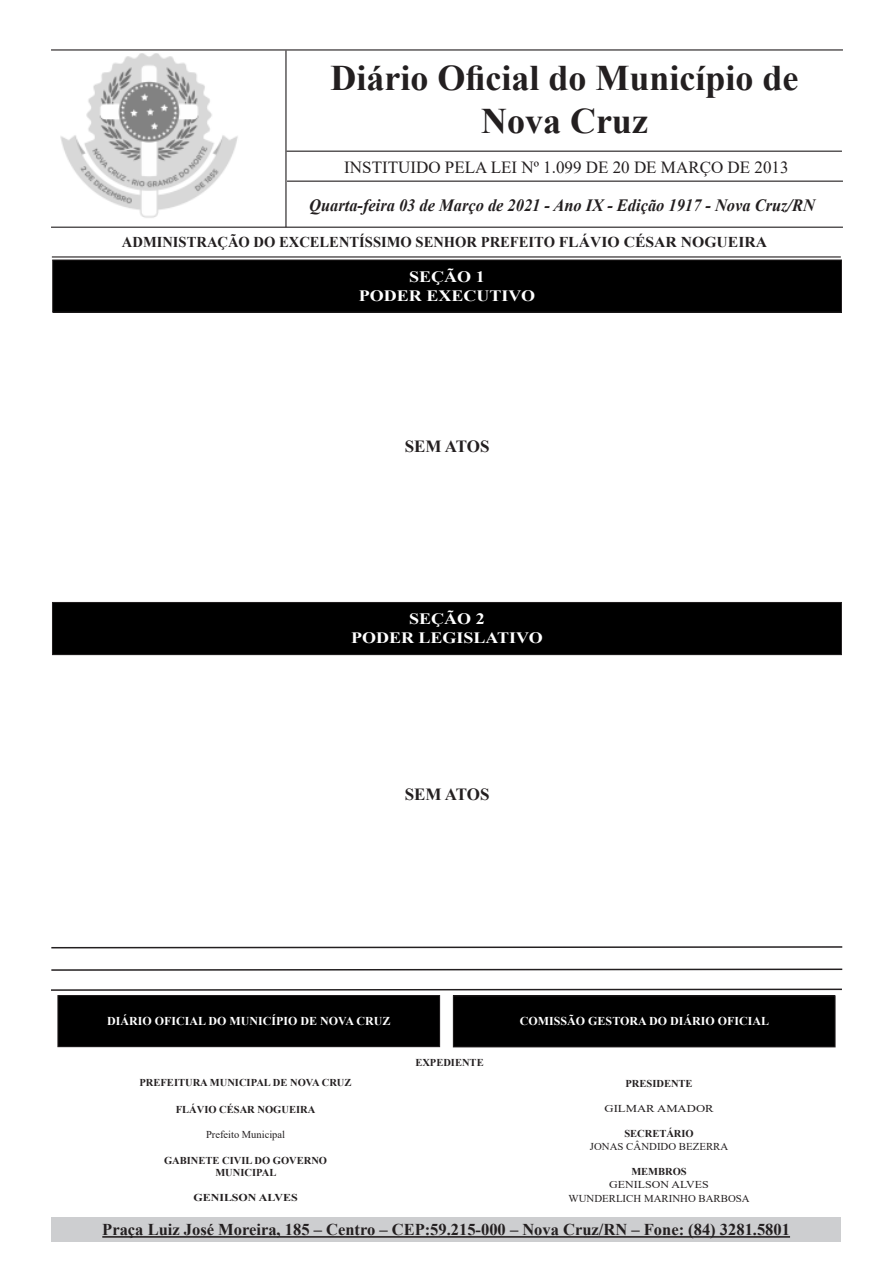
<style>
.page{position:relative;width:893px;height:1263px;background:#fff}
.page>*{position:absolute;margin:0;border:0;box-sizing:border-box;transform-origin:0 0}
.t1{font:700 36px/43.2px "Times New Roman";color:#231f20;text-align:center}
.t2{font:italic 700 17.25px "Times New Roman";color:#231f20;scale:.95 1}
.t3{font:16.95px "Times New Roman";color:#231f20}
.t4{font:700 16.95px "Times New Roman";color:#231f20}
.t5{font:700 16.5px "Times New Roman";color:#231f20}
.t6{font:700 15.75px "Times New Roman";color:#fff;scale:1.14 1}
.t7{font:700 15px "Times New Roman";color:#231f20}
.t8{font:700 12px "Times New Roman";color:#fff}
.t9{font:700 10.5px/12.6px "Times New Roman";color:#231f20;text-align:center}
.t10{font:10.5px "Times New Roman";color:#231f20}
.t11{font:10.5px "Times New Roman";color:#231f20;scale:1.14 1}
.t12{font:700 10.5px "Times New Roman";color:#231f20;scale:1.14 1}
.t13{font:10.5px "Times New Roman";color:#231f20;scale:1.21 1}
</style>
<div class="page">
<img style="left:54px;top:53px;width:231px;height:174px">
<hr style="left:51px;top:49px;width:792px;height:2px;background:#231f20">
<hr style="left:51px;top:227px;width:792px;height:1px;background:#231f20">
<hr style="left:52px;top:256px;width:789px;height:1px;background:#231f20">
<hr style="left:285px;top:51px;width:2px;height:176px;background:#231f20">
<hr style="left:287px;top:151px;width:555px;height:1px;background:#231f20">
<hr style="left:287px;top:181px;width:556px;height:1px;background:#231f20">
<div style="left:51px;top:1217px;width:790px;height:25px;background:#cdced0"></div>
<hr style="left:102px;top:1236px;width:688px;height:2px;background:#231f20">
<div style="left:53px;top:260px;width:788px;height:52px;background:#000"></div>
<div style="left:52px;top:259px;width:790px;height:54px;border:1px solid #231f20"></div>
<div style="left:52px;top:602px;width:789px;height:53px;background:#000"></div>
<div style="left:52px;top:602px;width:790px;height:53px;border:1px solid #231f20"></div>
<div style="left:453px;top:996px;width:382px;height:51px;background:#000"></div>
<div style="left:453px;top:995px;width:383px;height:52px;border:1px solid #231f20"></div>
<div style="left:58px;top:995px;width:382px;height:52px;background:#000"></div>
<div style="left:57px;top:995px;width:383px;height:52px;border:1px solid #231f20"></div>
<svg style="left:51px;top:988px;width:791px;height:3px"></svg>
<svg style="left:51px;top:968px;width:792px;height:3px"></svg>
<svg style="left:51px;top:946px;width:792px;height:3px"></svg>
<p class="t1" style="left:330px;top:55px;width:470px">Diário Oficial do Município de<br>Nova Cruz</p>
<p class="t3" style="left:344px;top:155px;width:446px">INSTITUIDO PELA LEI Nº 1.099 DE 20 DE MARÇO DE 2013</p>
<p class="t2" style="left:309px;top:193px;width:534px">Quarta-feira 03 de Março de 2021 - Ano IX - Edição 1917 - Nova Cruz/RN</p>
<p class="t7" style="left:122px;top:231px;width:647px">ADMINISTRAÇÃO DO EXCELENTÍSSIMO SENHOR PREFEITO FLÁVIO CÉSAR NOGUEIRA</p>
<p class="t6" style="left:409px;top:265px;width:68px">SEÇÃO 1</p>
<p class="t6" style="left:359px;top:284px;width:156px">PODER EXECUTIVO</p>
<p class="t4" style="left:405px;top:434px;width:86px">SEM ATOS</p>
<p class="t6" style="left:409px;top:608px;width:68px">SEÇÃO 2</p>
<p class="t6" style="left:351px;top:627px;width:170px">PODER LEGISLATIVO</p>
<p class="t4" style="left:405px;top:782px;width:86px">SEM ATOS</p>
<p class="t8" style="left:107px;top:1012px;width:285px">DIÁRIO OFICIAL DO MUNICÍPIO DE NOVA CRUZ</p>
<p class="t8" style="left:520px;top:1013px;width:251px">COMISSÃO GESTORA DO DIÁRIO OFICIAL</p>
<p class="t9" style="left:415px;top:1055px;width:70px">EXPEDIENTE</p>
<p class="t9" style="left:140px;top:1076px;width:213px">PREFEITURA MUNICIPAL DE NOVA CRUZ</p>
<p class="t9" style="left:176px;top:1103px;width:141px">FLÁVIO CÉSAR NOGUEIRA</p>
<p class="t10" style="left:206px;top:1127px;width:81px">Prefeito Municipal</p>
<p class="t9" style="left:164px;top:1153px;width:165px">GABINETE CIVIL DO GOVERNO<br>MUNICIPAL</p>
<p class="t12" style="left:193px;top:1190px;width:93px">GENILSON ALVES</p>
<p class="t9" style="left:626px;top:1077px;width:69px">PRESIDENTE</p>
<p class="t13" style="left:604px;top:1101px;width:92px">GILMAR AMADOR</p>
<p class="t9" style="left:624px;top:1127px;width:71px">SECRETÁRIO</p>
<p class="t10" style="left:590px;top:1139px;width:140px">JONAS CÂNDIDO BEZERRA</p>
<p class="t9" style="left:631px;top:1165px;width:57px">MEMBROS</p>
<p class="t11" style="left:609px;top:1177px;width:89px">GENILSON ALVES</p>
<p class="t10" style="left:568px;top:1191px;width:183px">WUNDERLICH MARINHO BARBOSA</p>
<p class="t5" style="left:102px;top:1218px;width:689px">Praça Luiz José Moreira, 185 – Centro – CEP:59.215-000 – Nova Cruz/RN – Fone: (84) 3281.5801</p>
</div>
